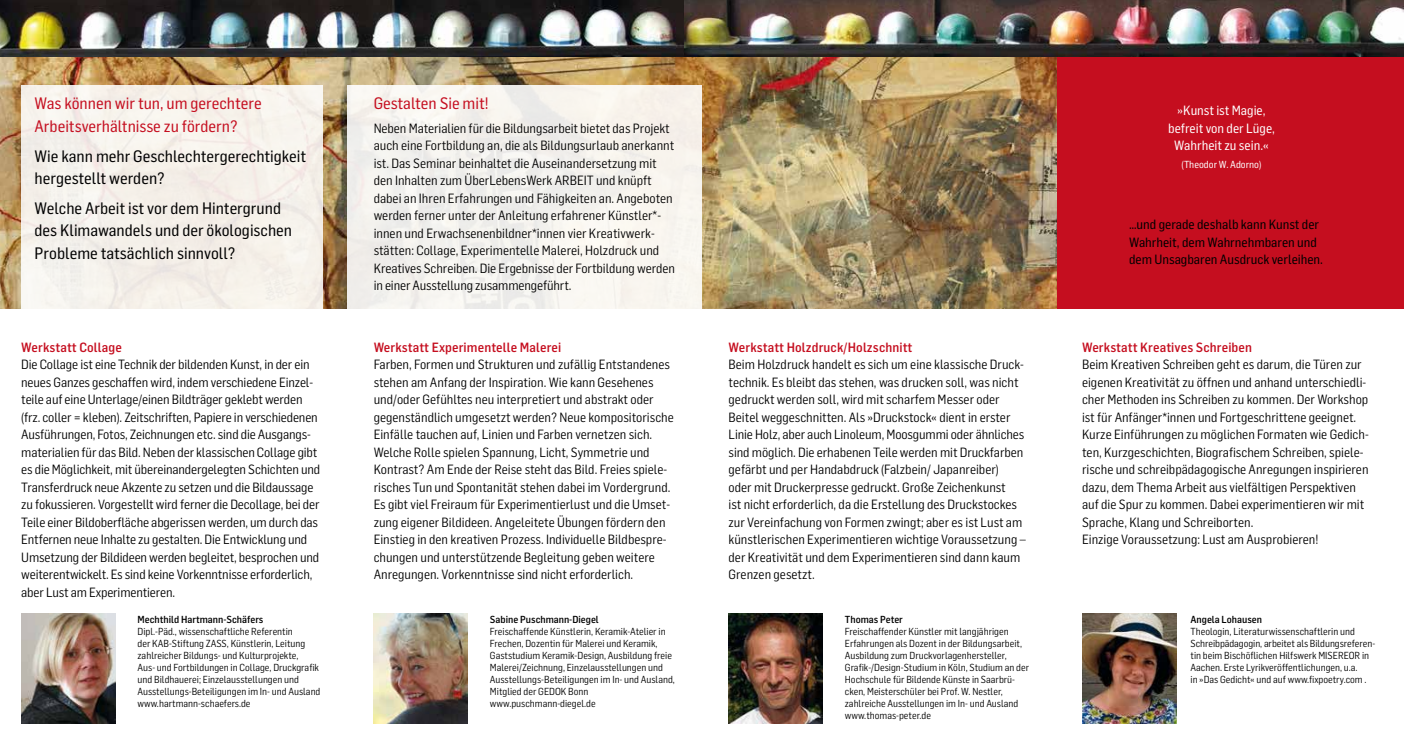
<style>
.page{position:relative;width:1404px;height:745px;background:#fff}
.page>*{position:absolute;margin:0;border:0;box-sizing:border-box;transform-origin:0 0}
.t1{font:16.25px/22.5px "Flama Semicondensed Basic";color:#000}
.t2{font:16.25px/22.5px "Flama Semicondensed Basic";color:#c50e1f}
.t3{font:13.12px/17.5px "Flama Semicondensed";color:#000}
.t4{font:500 13.12px "Flama Semicondensed";letter-spacing:.01em;color:#c50e1f}
.t5{font:13.12px/17.5px "Flama Semicondensed Basic";color:#000}
.t6{font:13.12px/17.5px "Flama Semicondensed Basic";color:#fff;text-align:center}
.t7{font:10px/12px "Flama Semicondensed";color:#000}
.t8{font:500 10px "Flama Semicondensed";color:#000}
.t9{font:10px "Flama Semicondensed Basic";color:#fff}
</style>
<div class="page">
<div style="left:1056px;top:0;width:347px;height:309px;background:#c50e1f"></div>
<img style="left:0;top:56px;width:1056px;height:253px">
<img style="left:1082px;top:613px;width:93px;height:110px">
<img style="left:728px;top:613px;width:94px;height:110px">
<img style="left:373px;top:613px;width:94px;height:109px">
<img style="left:21px;top:613px;width:94px;height:110px">
<img style="left:0;top:0;width:1403px;height:56px">
<svg style="left:21px;top:86px;width:301px;height:223px;fill:#f5f1ea"></svg>
<div style="left:347px;top:86px;width:355px;height:230px;background:#f6f3ee"></div>
<p class="t2" style="left:35px;top:92px;width:229px">Was können wir tun, um gerechtere<br>Arbeitsverhältnisse zu fördern?</p>
<p class="t1" style="left:35px;top:144px;width:273px">Wie kann mehr Geschlechtergerechtigkeit hergestellt werden?</p>
<p class="t1" style="left:35px;top:196px;width:259px">Welche Arbeit ist vor dem Hintergrund des Klimawandels und der ökologischen<br>Probleme tatsächlich sinnvoll?</p>
<p class="t4" style="left:21px;top:338px;width:102px">Werkstatt Collage</p>
<p class="t3" style="left:21px;top:355px;width:300px">Die Collage ist eine Technik der bildenden Kunst, in der ein neues Ganzes geschaffen wird, indem verschiedene Einzel&shy;teile auf eine Unterlage/einen Bildträger geklebt werden (frz. coller = kleben). Zeitschriften, Papiere in verschiedenen Ausführungen, Fotos, Zeichnungen etc. sind die Ausgangs&shy;materialien für das Bild. Neben der klassischen Collage gibt es die Möglichkeit, mit übereinandergelegten Schichten und Transferdruck neue Akzente zu setzen und die Bildaussage zu fokussieren. Vorgestellt wird ferner die Decollage, bei der Teile einer Bildoberfläche abgerissen werden, um durch das Entfernen neue Inhalte zu gestalten. Die Entwicklung und Umsetzung der Bildideen werden begleitet, besprochen und weiterentwickelt. Es sind keine Vorkenntnisse erforderlich, aber Lust am Experimentieren.</p>
<p class="t8" style="left:137px;top:612px;width:127px">Mechthild Hartmann-Schäfers</p>
<p class="t7" style="left:137px;top:624px;width:184px">Dipl.-Päd., wissenschaftliche Referentin<br>der KAB-Stiftung ZASS, Künstlerin, Leitung zahlreicher Bildungs- und Kulturprojekte,<br>Aus- und Fortbildungen in Collage, Druckgrafik und Bildhauerei; Einzelausstellungen und Ausstellungs-Beteiligungen im In- und Ausland www.hartmann-schaefers.de</p>
<p class="t2" style="left:373px;top:92px;width:116px">Gestalten Sie mit!</p>
<p class="t3" style="left:373px;top:119px;width:303px">Neben Materialien für die Bildungsarbeit bietet das Projekt auch eine Fortbildung an, die als Bildungsurlaub anerkannt ist. Das Seminar beinhaltet die Auseinandersetzung mit den Inhalten zum ÜberLebensWerk ARBEIT und knüpft dabei an Ihren Erfahrungen und Fähigkeiten an. Angeboten werden ferner unter der Anleitung erfahrener Künstler*- innen und Erwachsenenbildner*innen vier Kreativwerk&shy;stätten: Collage, Experimentelle Malerei, Holzdruck und Kreatives Schreiben. Die Ergebnisse der Fortbildung werden in einer Ausstellung zusammengeführt.</p>
<p class="t4" style="left:373px;top:338px;width:189px">Werkstatt Experimentelle Malerei</p>
<p class="t3" style="left:373px;top:355px;width:301px">Farben, Formen und Strukturen und zufällig Entstandenes stehen am Anfang der Inspiration. Wie kann Gesehenes und/oder Gefühltes neu interpretiert und abstrakt oder gegenständlich umgesetzt werden? Neue kompositorische Einfälle tauchen auf, Linien und Farben vernetzen sich.<br>Welche Rolle spielen Spannung, Licht, Symmetrie und Kontrast? Am Ende der Reise steht das Bild. Freies spiele&shy;risches Tun und Spontanität stehen dabei im Vordergrund.<br>Es gibt viel Freiraum für Experimentierlust und die Umset&shy;zung eigener Bildideen. Angeleitete Übungen fördern den Einstieg in den kreativen Prozess. Individuelle Bildbespre&shy;chungen und unterstützende Begleitung geben weitere Anregungen. Vorkenntnisse sind nicht erforderlich.</p>
<p class="t8" style="left:490px;top:612px;width:110px">Sabine Puschmann-Diegel</p>
<p class="t7" style="left:490px;top:624px;width:186px">Freischaffende Künstlerin, Keramik-Atelier in Frechen, Dozentin für Malerei und Keramik, Gaststudium Keramik-Design, Ausbildung freie Malerei/Zeichnung, Einzelausstellungen und Ausstellungs-Beteiligungen im In- und Ausland, Mitglied der GEDOK Bonn www.puschmann-diegel.de</p>
<p class="t4" style="left:728px;top:338px;width:185px">Werkstatt Holzdruck/Holzschnitt</p>
<p class="t3" style="left:728px;top:355px;width:299px">Beim Holzdruck handelt es sich um eine klassische Druck&shy;technik. Es bleibt das stehen, was drucken soll, was nicht gedruckt werden soll, wird mit scharfem Messer oder Beitel weggeschnitten. Als »Druckstock« dient in erster Linie Holz, aber auch Linoleum, Moosgummi oder ähnliches sind möglich. Die erhabenen Teile werden mit Druckfarben gefärbt und per Handabdruck (Falzbein/ Japanreiber)<br>oder mit Druckerpresse gedruckt. Große Zeichenkunst<br>ist nicht erforderlich, da die Erstellung des Druckstockes zur Vereinfachung von Formen zwingt; aber es ist Lust am künstlerischen Experimentieren wichtige Voraussetzung – der Kreativität und dem Experimentieren sind dann kaum Grenzen gesetzt.</p>
<p class="t8" style="left:844px;top:612px;width:60px">Thomas Peter</p>
<p class="t7" style="left:844px;top:624px;width:186px">Freischaffender Künstler mit langjährigen Erfahrungen als Dozent in der Bildungsarbeit, Ausbildung zum Druckvorlagenhersteller, Grafik-/Design-Studium in Köln, Studium an der Hochschule für Bildende Künste in Saarbrü&shy;cken, Meisterschüler bei Prof. W. Nestler, zahlreiche Ausstellungen im In- und Ausland www.thomas-peter.de</p>
<p class="t6" style="left:1167px;top:101px;width:108px">»Kunst ist Magie, befreit von der Lüge,<br>Wahrheit zu sein.«</p>
<p class="t9" style="left:1181px;top:158px;width:81px">(Theodor W. Adorno)</p>
<p class="t5" style="left:1128px;top:215px;width:195px">…und gerade deshalb kann Kunst der<br>Wahrheit, dem Wahrnehmbaren und dem Unsagbaren Ausdruck verleihen.</p>
<p class="t4" style="left:1081px;top:338px;width:171px">Werkstatt Kreatives Schreiben</p>
<p class="t3" style="left:1081px;top:355px;width:288px">Beim Kreativen Schreiben geht es darum, die Türen zur eigenen Kreativität zu öffnen und anhand unterschiedli&shy;cher Methoden ins Schreiben zu kommen. Der Workshop ist für Anfänger*innen und Fortgeschrittene geeignet.<br>Kurze Einführungen zu möglichen Formaten wie Gedich&shy;ten, Kurzgeschichten, Biografischem Schreiben, spiele&shy;rische und schreibpädagogische Anregungen inspirieren dazu, dem Thema Arbeit aus vielfältigen Perspektiven auf die Spur zu kommen. Dabei experimentieren wir mit Sprache, Klang und Schreiborten.<br>Einzige Voraussetzung: Lust am Ausprobieren!</p>
<p class="t8" style="left:1190px;top:612px;width:73px">Angela Lohausen</p>
<p class="t7" style="left:1190px;top:624px;width:186px">Theologin, Literaturwissenschaftlerin und Schreibpädagogin, arbeitet als Bildungsreferen&shy;tin beim Bischöflichen Hilfswerk MISEREOR in Aachen. Erste Lyrikveröffentlichungen, u.a.<br>in »Das Gedicht« und auf www.fixpoetry.com .</p>
</div>
